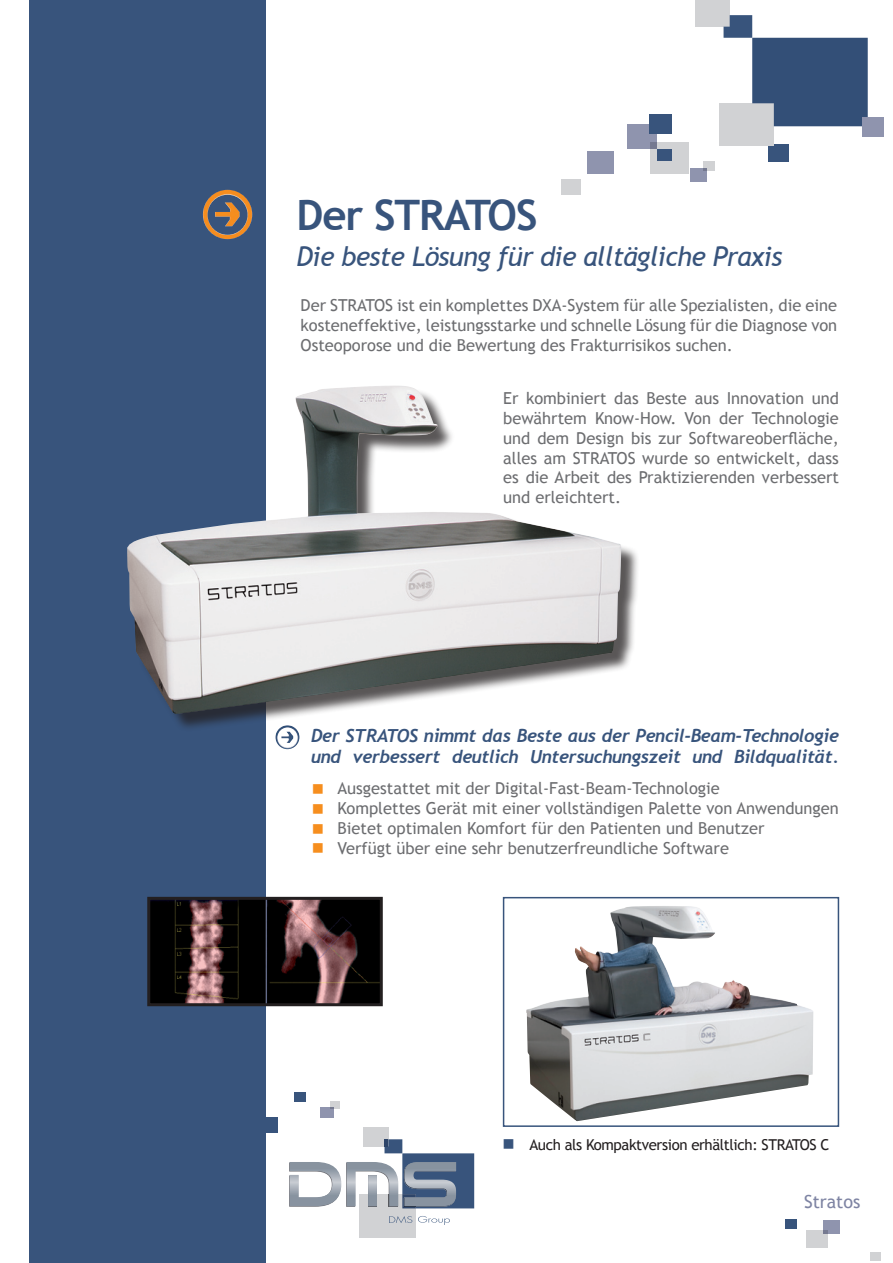
<style>
.page{position:relative;width:893px;height:1263px;background:#fff}
.page>*{position:absolute;margin:0;border:0;box-sizing:border-box;transform-origin:0 0}
.t1{font:700 42px "Trebuchet MS";letter-spacing:-.025em;color:#38547c}
.t2{font:italic 27px "Trebuchet MS";letter-spacing:-.025em;color:#38547c}
.t3{font:italic 700 18px/21.6px "Trebuchet";letter-spacing:-.02em;color:#38547c}
.t4{font:18px "Trebuchet MS";color:#7e84a3}
.t5{font:16.5px/19.8px "Trebuchet MS";color:#6c6d70;text-align:justify}
.t6{font:16.5px "Wingdings";color:#f68e1e}
.t7{font:15px "Trebuchet MS";letter-spacing:-.025em;color:#231f20}
.s1{color:#38547c}
</style>
<div class="page">
<div style="left:587px;top:152px;width:26px;height:22px;background:#8f94ae"></div>
<div style="left:627px;top:124px;width:30px;height:25px;background:#8f94ae"></div>
<div style="left:768px;top:145px;width:21px;height:17px;background:#38547c"></div>
<div style="left:651px;top:142px;width:38px;height:32px;background:#d1d2d4"></div>
<div style="left:649px;top:115px;width:23px;height:19px;background:#38547c"></div>
<div style="left:561px;top:179px;width:19px;height:15px;background:#d1d2d4"></div>
<div style="left:690px;top:168px;width:17px;height:14px;background:#8f94ae"></div>
<div style="left:657px;top:149px;width:15px;height:12px;background:#38547c"></div>
<div style="left:703px;top:161px;width:11px;height:10px;background:#d1d2d4"></div>
<div style="left:29px;top:0;width:237px;height:1263px;background:#38547c"></div>
<img style="left:203px;top:190px;width:49px;height:49px">
<div style="left:363px;top:1127px;width:25px;height:19px;background:#d1d2d4"></div>
<div style="left:360px;top:1194px;width:56px;height:44px;background:#d1d2d4"></div>
<svg style="left:289px;top:1139px;width:185px;height:69px"></svg>
<svg style="left:389px;top:1216px;width:23px;height:7px"></svg>
<svg style="left:418px;top:1216px;width:32px;height:9px"></svg>
<div style="left:695px;top:0;width:35px;height:27px;background:#d1d2d4"></div>
<div style="left:719px;top:103px;width:55px;height:43px;background:#d1d2d4"></div>
<svg style="left:723px;top:15px;width:145px;height:111px"></svg>
<div style="left:862px;top:118px;width:21px;height:19px;background:#8f94ae"></div>
<div style="left:259px;top:1117px;width:19px;height:15px;background:#38547c"></div>
<div style="left:823px;top:1220px;width:17px;height:14px;background:#8f94ae"></div>
<div style="left:785px;top:1219px;width:12px;height:10px;background:#38547c"></div>
<div style="left:806px;top:1230px;width:21px;height:17px;background:#d1d2d4"></div>
<div style="left:870px;top:1252px;width:11px;height:9px;background:#d1d2d4"></div>
<div style="left:321px;top:1107px;width:13px;height:11px;background:#8f94ae"></div>
<div style="left:294px;top:1092px;width:12px;height:9px;background:#38547c"></div>
<div style="left:331px;top:1101px;width:9px;height:8px;background:#d1d2d4"></div>
<img style="left:279px;top:746px;width:17px;height:3px">
<div style="left:129px;top:388px;width:532px;height:358px;background:#231f20;opacity:.75"></div>
<img style="left:127px;top:386px;width:494px;height:328px">
<img style="left:526px;top:906px;width:287px;height:215px">
<div style="left:503px;top:897px;width:336px;height:230px;border:2px solid #38547c"></div>
<img style="left:151px;top:901px;width:228px;height:101px">
<div style="left:147px;top:897px;width:236px;height:109px;border:3px solid #231f20"></div>
<p class="t1" style="left:297px;top:189px;width:242px">Der STRATOS</p>
<p class="t2" style="left:297px;top:240px;width:487px">Die beste Lösung für die alltägliche Praxis</p>
<p class="t5" style="left:301px;top:295px;width:538px">Der STRATOS ist ein komplettes DXA-System für alle Spezialisten, die eine kosteneffektive, leistungsstarke und schnelle Lösung für die Diagnose von Osteoporose und die Bewertung des Frakturrisikos suchen.</p>
<p class="t5" style="left:503px;top:389px;width:337px">Er kombiniert das Beste aus Innovation und bewährtem Know-How. Von der Technologie und dem Design bis zur Softwareoberfläche, alles am STRATOS wurde so entwickelt, dass es die Arbeit des Praktizierenden verbessert und erleichtert.</p>
<p class="t3" style="left:311px;top:724px;width:529px">Der STRATOS nimmt das Beste aus der Pencil-Beam-Technologie und verbessert deutlich Untersuchungszeit und Bildqualität.</p>
<p class="t5" style="left:338px;top:779px;width:384px">Ausgestattet mit der Digital-Fast-Beam-Technologie</p>
<p class="t5" style="left:338px;top:799px;width:503px">Komplettes Gerät mit einer vollständigen Palette von Anwendungen</p>
<p class="t5" style="left:338px;top:818px;width:428px">Bietet optimalen Komfort für den Patienten und Benutzer</p>
<p class="t5" style="left:338px;top:838px;width:393px">Verfügt über eine sehr benutzerfreundliche Software</p>
<p class="t6" style="left:312px;top:780px;width:14px">■</p>
<p class="t6" style="left:312px;top:800px;width:14px">■</p>
<p class="t6" style="left:312px;top:820px;width:14px">■</p>
<p class="t6" style="left:312px;top:840px;width:14px">■</p>
<p class="t7" style="left:503px;top:1136px;width:328px"><span class="s1">■</span> Auch als Kompaktversion erhältlich: STRATOS C</p>
<p class="t4" style="left:804px;top:1191px;width:58px">Stratos</p>
</div>
